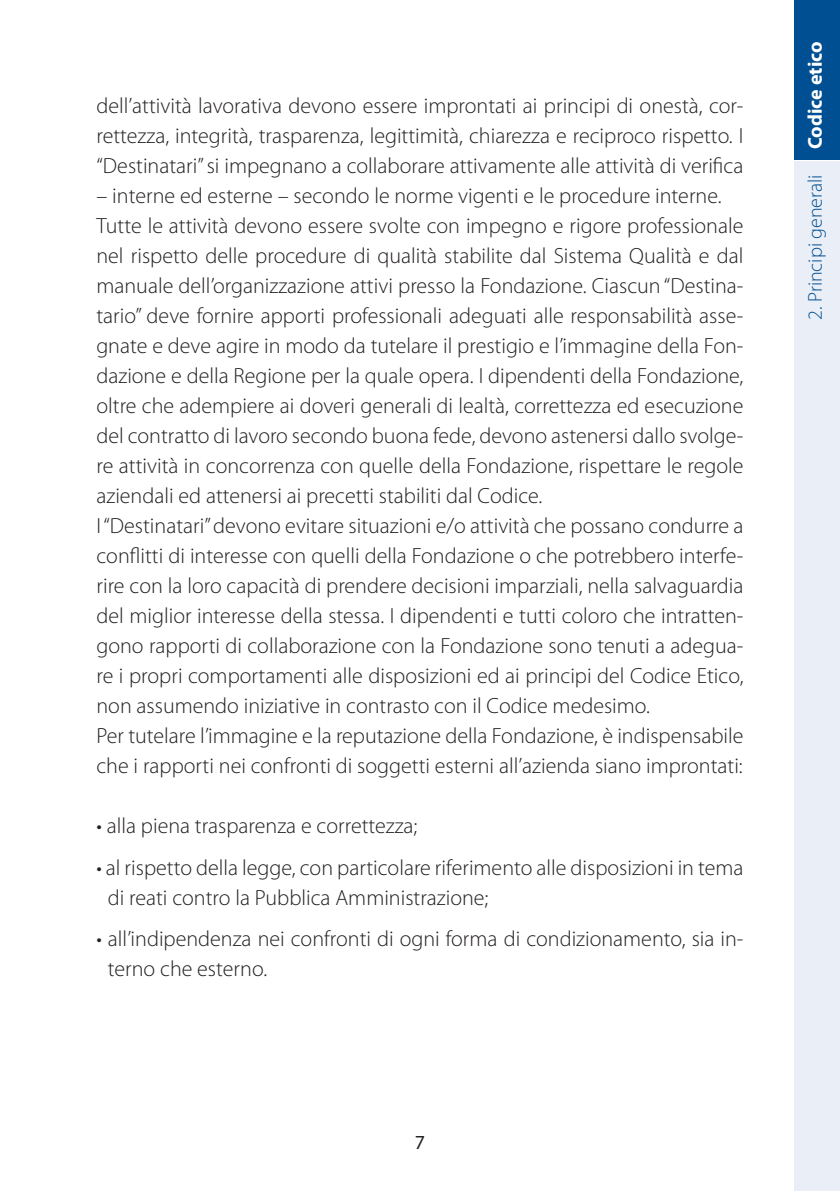
<style>
.page{position:relative;width:840px;height:1191px;background:#fff}
.page>*{position:absolute;margin:0;border:0;box-sizing:border-box;transform-origin:0 0}
.t1{font:300 22px/30px "Myriad Pro";color:#231f20}
.t2{font:300 20px "Myriad Pro";color:#004f92}
.t3{font:700 20px "Myriad Pro";color:#fff}
.t4{font:20px "Myriad Pro";color:#231f20}
</style>
<div class="page">
<div style="left:794px;top:161px;width:45px;height:1030px;background:#e9eef7"></div>
<div style="left:794px;top:0;width:45px;height:160px;background:#004f92"></div>
<p class="t1" style="left:96px;top:90px;width:648px;text-align:justify">dell’attività lavorativa devono essere improntati ai principi di onestà, cor&shy;rettezza, integrità, trasparenza, legittimità, chiarezza e reciproco rispetto. I “Destinatari” si impegnano a collaborare attivamente alle attività di verifica</p>
<p class="t1" style="left:96px;top:180px;width:648px">– interne ed esterne – secondo le norme vigenti e le procedure interne.<br>Tutte le attività devono essere svolte con impegno e rigore professionale nel rispetto delle procedure di qualità stabilite dal Sistema Qualità e dal manuale dell’organizzazione attivi presso la Fondazione. Ciascun “Destina&shy;tario” deve fornire apporti professionali adeguati alle responsabilità asse&shy;gnate e deve agire in modo da tutelare il prestigio e l’immagine della Fon&shy;dazione e della Regione per la quale opera. I dipendenti della Fondazione, oltre che adempiere ai doveri generali di lealtà, correttezza ed esecuzione del contratto di lavoro secondo buona fede, devono astenersi dallo svolge&shy;re attività in concorrenza con quelle della Fondazione, rispettare le regole aziendali ed attenersi ai precetti stabiliti dal Codice.<br>I “Destinatari” devono evitare situazioni e/o attività che possano condurre a conflitti di interesse con quelli della Fondazione o che potrebbero interfe&shy;rire con la loro capacità di prendere decisioni imparziali, nella salvaguardia del miglior interesse della stessa. I dipendenti e tutti coloro che intratten&shy;gono rapporti di collaborazione con la Fondazione sono tenuti a adegua&shy;re i propri comportamenti alle disposizioni ed ai principi del Codice Etico, non assumendo iniziative in contrasto con il Codice medesimo.<br>Per tutelare l’immagine e la reputazione della Fondazione, è indispensabile che i rapporti nei confronti di soggetti esterni all’azienda siano improntati:</p>
<p class="t1" style="left:96px;top:811px;width:322px">• alla piena trasparenza e correttezza;</p>
<p class="t1" style="left:108px;top:852px;width:636px;text-indent:-11px">• al rispetto della legge, con particolare riferimento alle disposizioni in tema di reati contro la Pubblica Amministrazione;</p>
<p class="t1" style="left:108px;top:923px;width:637px;text-indent:-11px">• all’indipendenza nei confronti di ogni forma di condizionamento, sia in&shy;terno che esterno.</p>
<p class="t4" style="left:414px;top:1130px;width:12px">7</p>
<p class="t3" style="left:801px;top:149px;width:109px;rotate:-90deg">Codice etico</p>
<p class="t2" style="left:802px;top:320px;width:147px;rotate:-90deg">2. Principi generali</p>
</div>
